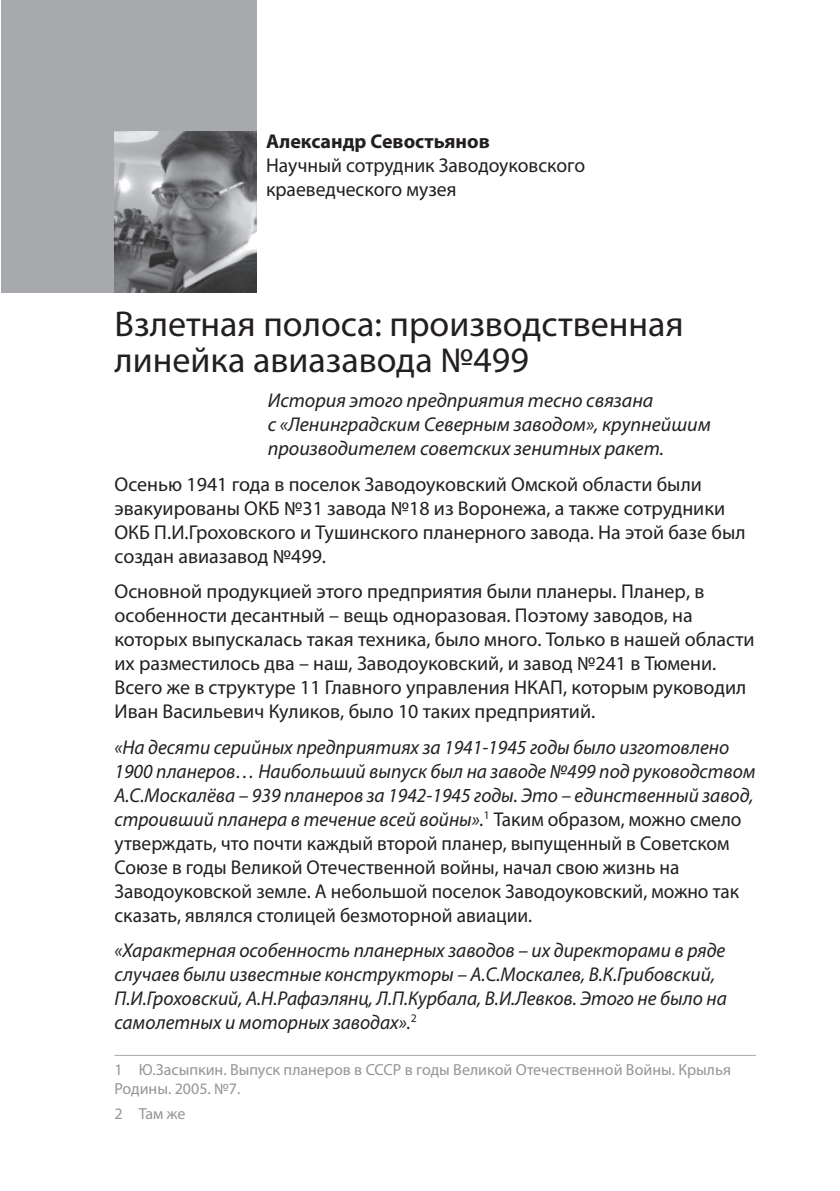
<style>
.page{position:relative;width:840px;height:1191px;background:#fff}
.page>*{position:absolute;margin:0;border:0;box-sizing:border-box;transform-origin:0 0}
.t1{font:36px/36px "Myriad Pro";color:#231f20}
.t2{font:20px/24px "Myriad Pro";color:#231f20}
.t3{font:italic 20px/24px "Myriad Pro";color:#231f20}
.t4{font:700 20px "Myriad Pro";color:#231f20}
.t5{font:16px/19.2px "Myriad Pro";color:#939598}
.s1{font-style:italic}
</style>
<div class="page">
<hr style="left:114px;top:1055px;width:641px;height:1px;background:#a8a9ad">
<div style="left:1px;top:0;width:255px;height:293px;background:#a8a9ad"></div>
<img style="left:114px;top:132px;width:142px;height:161px">
<p class="t4" style="left:266px;top:128px;width:225px">Александр Севостьянов</p>
<p class="t2" style="left:266px;top:153px;width:320px">Научный сотрудник Заводоуковского краеведческого музея</p>
<h1 class="t1" style="left:114px;top:305px;width:570px">Взлетная полоса: производственная линейка авиазавода №499</h1>
<p class="t3" style="left:267px;top:388px;width:444px">История этого предприятия тесно связана<br>с «Ленинградским Северным заводом», крупнейшим производителем советских зенитных ракет.</p>
<p class="t2" style="left:114px;top:472px;width:632px">Осенью 1941 года в поселок Заводоуковский Омской области были эвакуированы ОКБ №31 завода №18 из Воронежа, а также сотрудники ОКБ П.И.Гроховского и Тушинского планерного завода. На этой базе был создан авиазавод №499.</p>
<p class="t2" style="left:114px;top:579px;width:641px">Основной продукцией этого предприятия были планеры. Планер, в особенности десантный – вещь одноразовая. Поэтому заводов, на которых выпускалась такая техника, было много. Только в нашей области их разместилось два – наш, Заводоуковский, и завод №241 в Тюмени.<br>Всего же в структуре 11 Главного управления НКАП, которым руководил Иван Васильевич Куликов, было 10 таких предприятий.</p>
<p class="t2" style="left:114px;top:734px;width:642px"><span class="s1">«На десяти серийных предприятиях за 1941-1945 годы было изготовлено 1900 планеров… Наибольший выпуск был на заводе №499 под руководством А.С.Москалёва – 939 планеров за 1942-1945 годы. Это – единственный завод, строивший планера в течение всей войны».</span><sup>1</sup> Таким образом, можно смело утверждать, что почти каждый второй планер, выпущенный в Советском Союзе в годы Великой Отечественной войны, начал свою жизнь на Заводоуковской земле. А небольшой поселок Заводоуковский, можно так сказать, являлся столицей безмоторной авиации.</p>
<p class="t3" style="left:114px;top:938px;width:613px">«Характерная особенность планерных заводов – их директорами в ряде случаев были известные конструкторы – А.С.Москалев, В.К.Грибовский, П.И.Гроховский, А.Н.Рафаэлянц, Л.П.Курбала, В.И.Левков. Этого не было на самолетных и моторных заводах».<sup>2</sup></p>
<p class="t5" style="left:114px;top:1059px;width:617px">1 Ю.Засыпкин. Выпуск планеров в СССР в годы Великой Отечественной Войны. Крылья<br>Родины. 2005. №7.</p>
<p class="t5" style="left:114px;top:1103px;width:72px">2 Там же</p>
</div>
